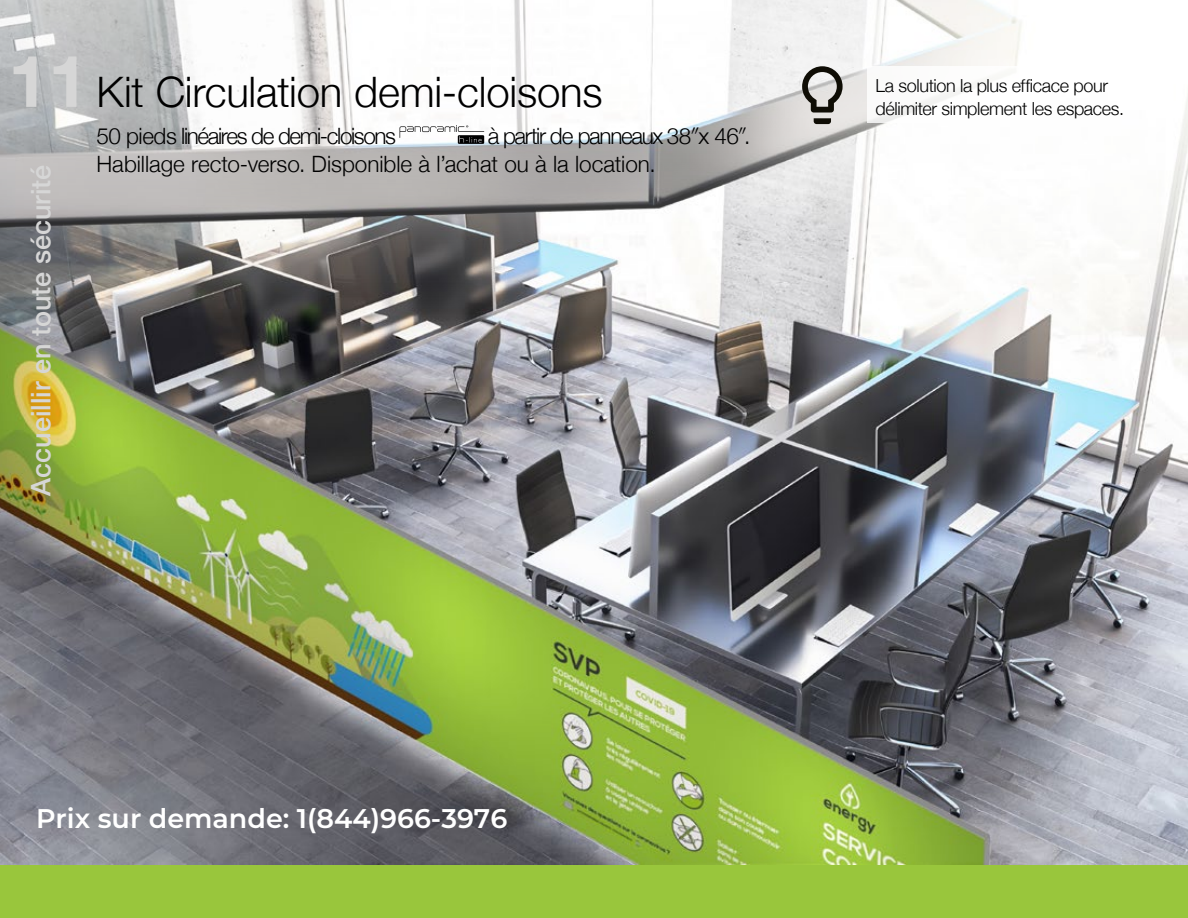
<style>
.page{position:relative;width:1188px;height:918px;background:#fff}
.page>*{position:absolute;margin:0;border:0;box-sizing:border-box;transform-origin:0 0}
.t1{font:700 72px "Helvetica Neue";color:#d6d6d6}
.t2{font:300 42px "Helvetica Neue";letter-spacing:-.005em;color:#000}
.t3{font:600 27px "Montserrat";color:#fff}
.t4{font:500 27px "Helvetica Neue";color:#d6d6d6}
.t5{font:300 22.5px/28.5px "Helvetica Neue";letter-spacing:-.02em;color:#000}
.t6{font:300 22.5px "Helvetica Neue";letter-spacing:-.06em;color:#000}
.t7{font:300 18px "Helvetica Neue";letter-spacing:-.02em;color:#000}
</style>
<div class="page">
<img style="left:0;top:320px;width:1188px;height:545px">
<svg style="left:0;top:0;width:1188px;height:320px"></svg>
<svg style="left:400px;top:125px;width:84px;height:19px"></svg>
<div style="left:867px;top:66px;width:266px;height:57px;background:#fff"></div>
<svg style="left:802px;top:66px;width:41px;height:58px;background:#9c9a97"></svg>
<div style="left:0;top:865px;width:1188px;height:53px;background:#99c63c"></div>
<h1 class="t1" style="left:8px;top:25px;width:82px">11</h1>
<p class="t4" style="left:19px;top:496px;width:333px;rotate:-90deg">Accueillir en toute sécurité</p>
<h2 class="t2" style="left:97px;top:58px;width:508px">Kit Circulation demi-cloisons</h2>
<p class="t6" style="left:97px;top:118px;width:301px">50 pieds linéaires de demi-cloisons</p>
<p class="t5" style="left:97px;top:120px;width:655px;text-indent:391px">à partir de panneaux 38″x 46″.<br>Habillage recto-verso. Disponible à l’achat ou à la location.</p>
<p class="t3" style="left:36px;top:799px;width:473px">Prix sur demande: 1(844)966-3976</p>
<p class="t7" style="left:875px;top:71px;width:234px">La solution la plus efficace pour</p>
<p class="t7" style="left:875px;top:94px;width:250px">délimiter simplement les espaces.</p>
</div>
